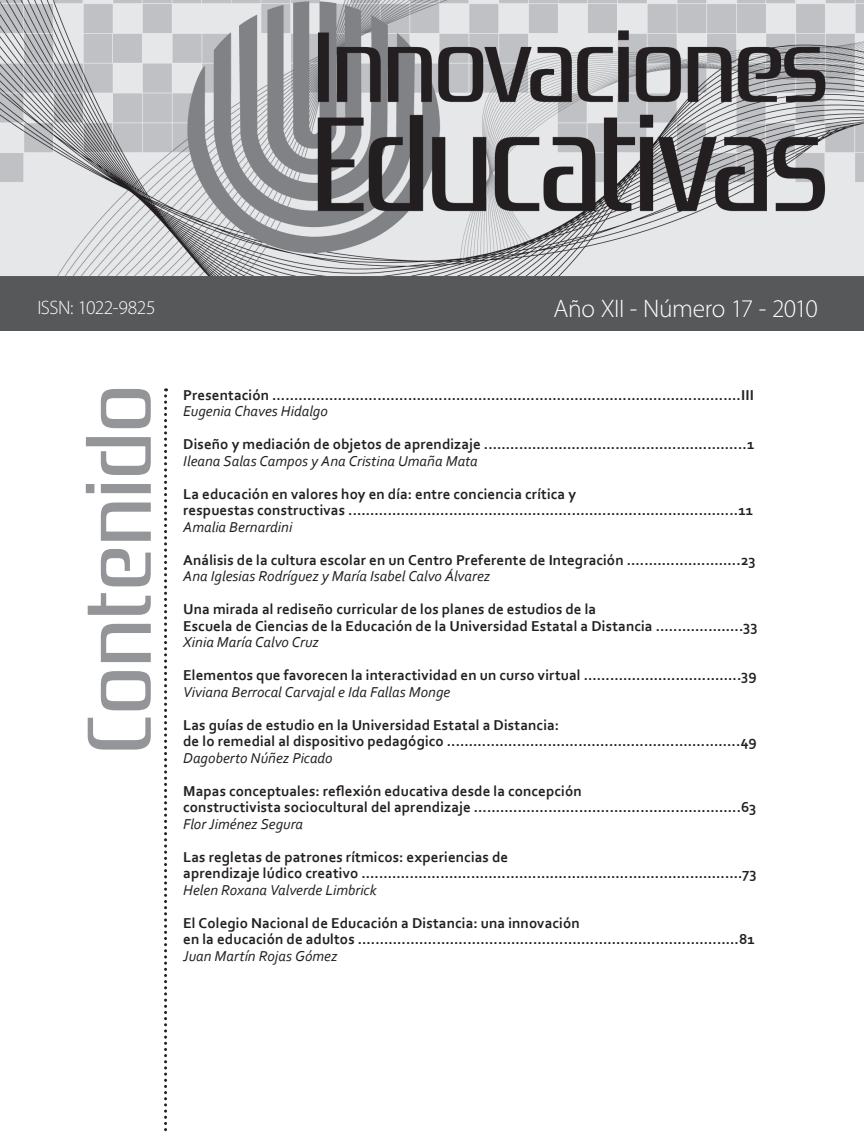
<style>
.page{position:relative;width:864px;height:1134px;background:#fff}
.page>*{position:absolute;margin:0;border:0;box-sizing:border-box;transform-origin:0 0}
.t1{font:90px "Zrnic Rg";letter-spacing:.01em;color:#939598}
.t2{font:300 25.5px "Myriad Pro";letter-spacing:-.015em;color:#fff}
.t3{font:300 19.5px "Myriad Pro";letter-spacing:-.025em;color:#fff}
.t4{font:700 15px "Corbel";letter-spacing:.005em;color:#231f20}
.t5{font:italic 15px "Corbel";color:#231f20}
</style>
<div class="page">
<img style="left:0;top:0;width:864px;height:284px">
<svg style="left:164px;top:388px;width:3px;height:744px"></svg>
<div style="left:0;top:284px;width:864px;height:47px;background:#57585a"></div>
<p class="t3" style="left:37px;top:296px;width:120px">ISSN: 1022-9825</p>
<p class="t2" style="left:554px;top:293px;width:266px">Año XII - Número 17 - 2010</p>
<p class="t1" style="left:66px;top:753px;width:370px;rotate:-90deg">Contenido</p>
<p class="t4" style="left:183px;top:385px;width:572px">Presentación ...........................................................................................................III</p>
<p class="t5" style="left:183px;top:402px;width:146px">Eugenia Chaves Hidalgo</p>
<p class="t4" style="left:183px;top:435px;width:573px">Diseño y mediación de objetos de aprendizaje ............................................................1</p>
<p class="t5" style="left:183px;top:451px;width:296px">Ileana Salas Campos y Ana Cristina Umaña Mata</p>
<p class="t4" style="left:183px;top:484px;width:394px">La educación en valores hoy en día: entre conciencia crítica y</p>
<p class="t4" style="left:183px;top:501px;width:572px">respuestas constructivas .........................................................................................11</p>
<p class="t5" style="left:183px;top:517px;width:111px">Amalia Bernardini</p>
<p class="t4" style="left:183px;top:550px;width:574px">Análisis de la cultura escolar en un Centro Preferente de Integración ..........................23</p>
<p class="t5" style="left:183px;top:567px;width:309px">Ana Iglesias Rodríguez y María Isabel Calvo Álvarez</p>
<p class="t4" style="left:183px;top:600px;width:415px">Una mirada al rediseño curricular de los planes de estudios de la</p>
<p class="t4" style="left:183px;top:616px;width:576px">Escuela de Ciencias de la Educación de la Universidad Estatal a Distancia ....................33</p>
<p class="t5" style="left:183px;top:633px;width:137px">Xinia María Calvo Cruz</p>
<p class="t4" style="left:183px;top:666px;width:575px">Elementos que favorecen la interactividad en un curso virtual ....................................39</p>
<p class="t5" style="left:183px;top:682px;width:269px">Viviana Berrocal Carvajal e Ida Fallas Monge</p>
<p class="t4" style="left:183px;top:715px;width:378px">Las guías de estudio en la Universidad Estatal a Distancia:</p>
<p class="t4" style="left:183px;top:732px;width:575px">de lo remedial al dispositivo pedagógico ...................................................................49</p>
<p class="t5" style="left:183px;top:748px;width:151px">Dagoberto Núñez Picado</p>
<p class="t4" style="left:183px;top:781px;width:400px">Mapas conceptuales: reflexión educativa desde la concepción</p>
<p class="t4" style="left:183px;top:798px;width:575px">constructivista sociocultural del aprendizaje .............................................................63</p>
<p class="t5" style="left:183px;top:814px;width:121px">Flor Jiménez Segura</p>
<p class="t4" style="left:183px;top:847px;width:327px">Las regletas de patrones rítmicos: experiencias de</p>
<p class="t4" style="left:183px;top:864px;width:575px">aprendizaje lúdico creativo .......................................................................................73</p>
<p class="t5" style="left:183px;top:880px;width:195px">Helen Roxana Valverde Limbrick</p>
<p class="t4" style="left:183px;top:913px;width:398px">El Colegio Nacional de Educación a Distancia: una innovación</p>
<p class="t4" style="left:183px;top:930px;width:573px">en la educación de adultos .......................................................................................81</p>
<p class="t5" style="left:183px;top:946px;width:156px">Juan Martín Rojas Gómez</p>
</div>
